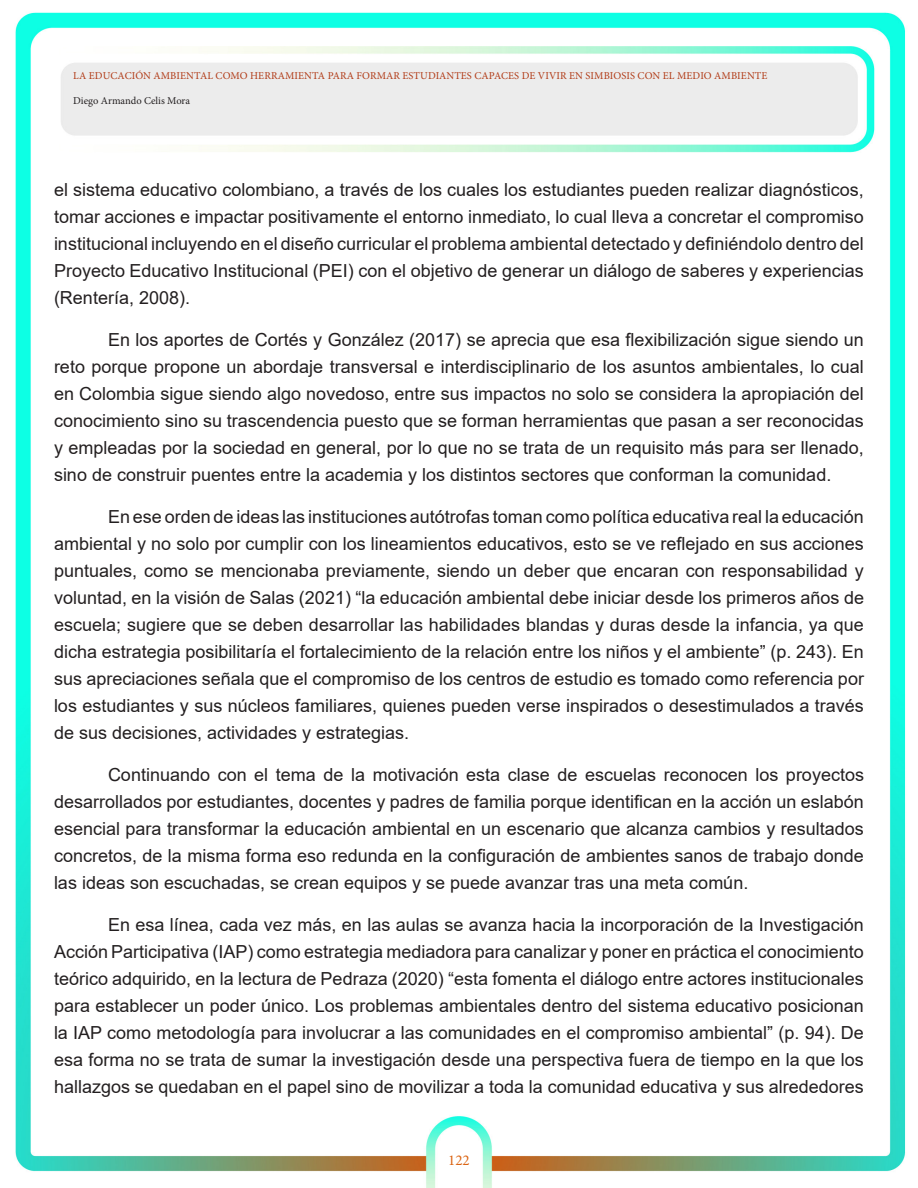
<style>
.page{position:relative;width:918px;height:1188px;background:#fff}
.page>*{position:absolute;margin:0;border:0;box-sizing:border-box;transform-origin:0 0}
.t1{font:18px/27px "Arial";color:#231f20;text-align:justify}
.t2{font:15px "Minion Pro";color:#db6514}
.t3{font:10.5px "Minion Pro";letter-spacing:.01em;color:#b13b17}
.t4{font:10.5px "Minion Pro";letter-spacing:-.005em;color:#231f20}
</style>
<div class="page">
<img style="left:15px;top:12px;width:891px;height:1176px">
<p class="t3" style="left:73px;top:68px;width:696px">LA EDUCACIÓN AMBIENTAL COMO HERRAMIENTA PARA FORMAR ESTUDIANTES CAPACES DE VIVIR EN SIMBIOSIS CON EL MEDIO AMBIENTE</p>
<p class="t4" style="left:73px;top:93px;width:118px">Diego Armando Celis Mora</p>
<p class="t1" style="left:54px;top:176px;width:811px">el sistema educativo colombiano, a través de los cuales los estudiantes pueden realizar diagnósticos, tomar acciones e impactar positivamente el entorno inmediato, lo cual lleva a concretar el compromiso institucional incluyendo en el diseño curricular el problema ambiental detectado y definiéndolo dentro del Proyecto Educativo Institucional (PEI) con el objetivo de generar un diálogo de saberes y experiencias (Rentería, 2008).</p>
<p class="t1" style="left:54px;top:326px;width:811px;text-indent:54px">En los aportes de Cortés y González (2017) se aprecia que esa flexibilización sigue siendo un reto porque propone un abordaje transversal e interdisciplinario de los asuntos ambientales, lo cual en Colombia sigue siendo algo novedoso, entre sus impactos no solo se considera la apropiación del conocimiento sino su trascendencia puesto que se forman herramientas que pasan a ser reconocidas y empleadas por la sociedad en general, por lo que no se trata de un requisito más para ser llenado, sino de construir puentes entre la academia y los distintos sectores que conforman la comunidad.</p>
<p class="t1" style="left:54px;top:503px;width:812px;text-indent:54px">En ese orden de ideas las instituciones autótrofas toman como política educativa real la educación ambiental y no solo por cumplir con los lineamientos educativos, esto se ve reflejado en sus acciones puntuales, como se mencionaba previamente, siendo un deber que encaran con responsabilidad y voluntad, en la visión de Salas (2021) “la educación ambiental debe iniciar desde los primeros años de escuela; sugiere que se deben desarrollar las habilidades blandas y duras desde la infancia, ya que dicha estrategia posibilitaría el fortalecimiento de la relación entre los niños y el ambiente” (p. 243). En sus apreciaciones señala que el compromiso de los centros de estudio es tomado como referencia por los estudiantes y sus núcleos familiares, quienes pueden verse inspirados o desestimulados a través de sus decisiones, actividades y estrategias.</p>
<p class="t1" style="left:54px;top:761px;width:812px;text-indent:54px">Continuando con el tema de la motivación esta clase de escuelas reconocen los proyectos desarrollados por estudiantes, docentes y padres de familia porque identifican en la acción un eslabón esencial para transformar la educación ambiental en un escenario que alcanza cambios y resultados concretos, de la misma forma eso redunda en la configuración de ambientes sanos de trabajo donde las ideas son escuchadas, se crean equipos y se puede avanzar tras una meta común.</p>
<p class="t1" style="left:54px;top:911px;width:811px;text-indent:54px">En esa línea, cada vez más, en las aulas se avanza hacia la incorporación de la Investigación Acción Participativa (IAP) como estrategia mediadora para canalizar y poner en práctica el conocimiento teórico adquirido, en la lectura de Pedraza (2020) “esta fomenta el diálogo entre actores institucionales para establecer un poder único. Los problemas ambientales dentro del sistema educativo posicionan la IAP como metodología para involucrar a las comunidades en el compromiso ambiental” (p. 94). De esa forma no se trata de sumar la investigación desde una perspectiva fuera de tiempo en la que los hallazgos se quedaban en el papel sino de movilizar a toda la comunidad educativa y sus alrededores</p>
<p class="t2" style="left:448px;top:1150px;width:23px">122</p>
</div>
